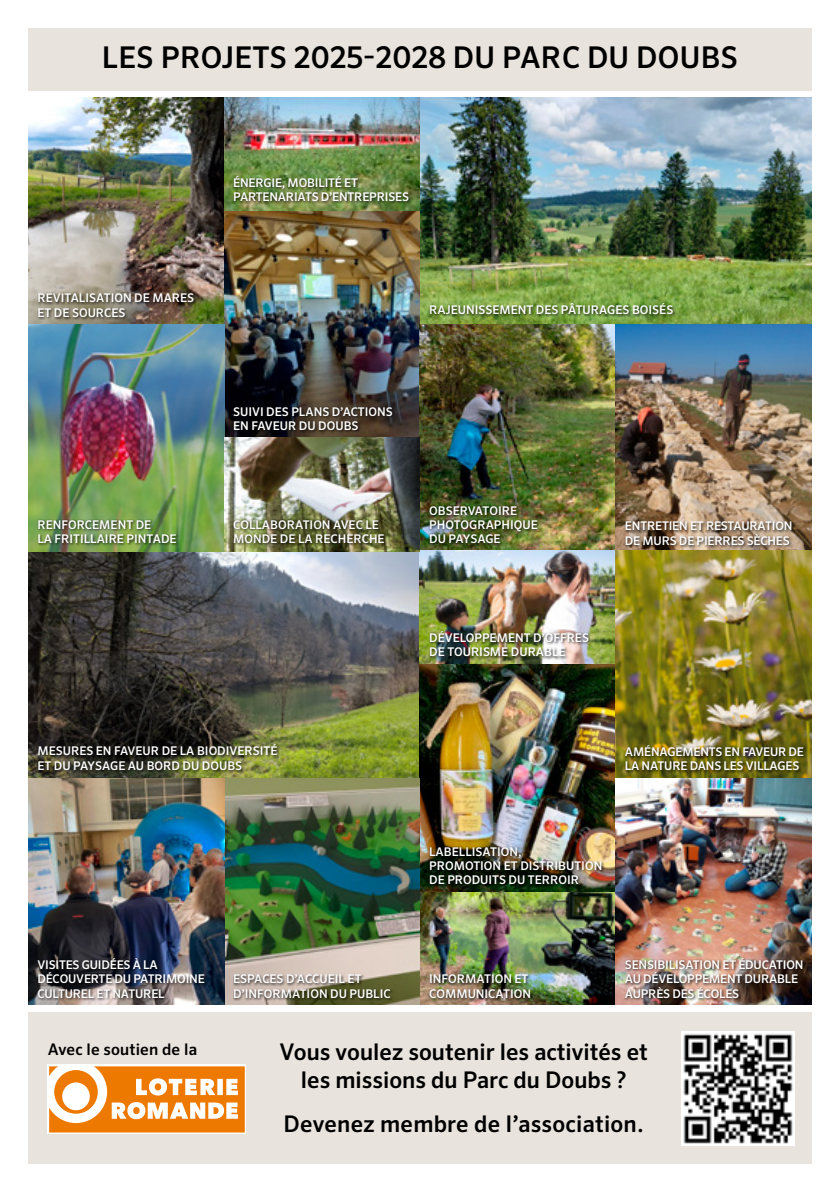
<style>
.page{position:relative;width:840px;height:1191px;background:#fff}
.page>*{position:absolute;margin:0;border:0;box-sizing:border-box;transform-origin:0 0}
.t1{font:500 30px "Sero OT";letter-spacing:.01em;color:#000}
.t2{font:500 23px/27.6px "Sero OT";color:#000;text-align:center}
.t3{font:500 16px "Sero OT";letter-spacing:.01em;color:#000}
.t4{font:500 12px/14.4px "Sero OT";color:#fff}
</style>
<div class="page">
<img style="left:419px;top:891px;width:196px;height:114px">
<img style="left:28px;top:98px;width:391px;height:680px">
<img style="left:419px;top:98px;width:392px;height:452px">
<img style="left:419px;top:550px;width:196px;height:341px">
<img style="left:28px;top:778px;width:391px;height:227px">
<img style="left:615px;top:777px;width:196px;height:228px">
<div style="left:28px;top:1012px;width:783px;height:152px;background:#e9e3dd"></div>
<div style="left:28px;top:28px;width:783px;height:63px;background:#e9e3dd"></div>
<img style="left:681px;top:1031px;width:113px;height:114px">
<div style="left:37px;top:292px;width:160px;height:28px;background:#000;opacity:.75"></div>
<div style="left:37px;top:743px;width:243px;height:30px;background:#000;opacity:.75"></div>
<div style="left:37px;top:519px;width:142px;height:27px;background:#000;opacity:.75"></div>
<div style="left:232px;top:406px;width:163px;height:27px;background:#000;opacity:.75"></div>
<div style="left:428px;top:505px;width:112px;height:42px;background:#000;opacity:.75"></div>
<div style="left:624px;top:521px;width:170px;height:27px;background:#000;opacity:.75"></div>
<img style="left:615px;top:550px;width:196px;height:227px">
<div style="left:623px;top:744px;width:183px;height:29px;background:#000;opacity:.75"></div>
<div style="left:428px;top:846px;width:176px;height:41px;background:#000;opacity:.75"></div>
<div style="left:428px;top:630px;width:163px;height:30px;background:#000;opacity:.75"></div>
<div style="left:232px;top:973px;width:161px;height:28px;background:#000;opacity:.75"></div>
<div style="left:623px;top:957px;width:182px;height:44px;background:#000;opacity:.75"></div>
<div style="left:36px;top:957px;width:172px;height:44px;background:#000;opacity:.75"></div>
<div style="left:428px;top:973px;width:105px;height:28px;background:#000;opacity:.75"></div>
<div style="left:232px;top:519px;width:155px;height:27px;background:#000;opacity:.75"></div>
<div style="left:428px;top:302px;width:247px;height:15px;background:#000;opacity:.75"></div>
<div style="left:232px;top:175px;width:180px;height:29px;background:#000;opacity:.75"></div>
<div style="left:48px;top:1064px;width:198px;height:70px;background:linear-gradient(to right,#f5b775,#f5b877)"></div>
<svg style="left:49px;top:1066px;width:196px;height:66px;background:#f3a758"></svg>
<h1 class="t1" style="left:102px;top:39px;width:637px">LES PROJETS 2025-2028 DU PARC DU DOUBS</h1>
<p class="t4" style="left:233px;top:175px;width:177px">ÉNERGIE, MOBILITÉ ET<br>PARTENARIATS D’ENTREPRISES</p>
<p class="t4" style="left:37px;top:291px;width:158px">REVITALISATION DE MARES<br>ET DE SOURCES</p>
<p class="t4" style="left:429px;top:303px;width:245px">RAJEUNISSEMENT DES PÂTURAGES BOISÉS</p>
<p class="t4" style="left:233px;top:404px;width:161px">SUIVI DES PLANS D’ACTIONS<br>EN FAVEUR DU DOUBS</p>
<p class="t4" style="left:37px;top:517px;width:141px">RENFORCEMENT DE<br>LA FRITILLAIRE PINTADE</p>
<p class="t4" style="left:233px;top:517px;width:153px">COLLABORATION AVEC LE<br>MONDE DE LA RECHERCHE</p>
<p class="t4" style="left:429px;top:503px;width:110px">OBSERVATOIRE<br>PHOTOGRAPHIQUE<br>DU PAYSAGE</p>
<p class="t4" style="left:624px;top:519px;width:169px">ENTRETIEN ET RESTAURATION<br>DE MURS DE PIERRES SÈCHES</p>
<p class="t4" style="left:429px;top:630px;width:161px">DÉVELOPPEMENT D’OFFRES<br>DE TOURISME DURABLE</p>
<p class="t4" style="left:37px;top:743px;width:241px">MESURES EN FAVEUR DE LA BIODIVERSITÉ<br>ET DU PAYSAGE AU BORD DU DOUBS</p>
<p class="t4" style="left:624px;top:744px;width:180px">AMÉNAGEMENTS EN FAVEUR DE<br>LA NATURE DANS LES VILLAGES</p>
<p class="t4" style="left:429px;top:844px;width:174px">LABELLISATION,<br>PROMOTION ET DISTRIBUTION<br>DE PRODUITS DU TERROIR</p>
<p class="t4" style="left:37px;top:957px;width:169px">VISITES GUIDÉES À LA<br>DÉCOUVERTE DU PATRIMOINE<br>CULTUREL ET NATUREL</p>
<p class="t4" style="left:233px;top:971px;width:159px">ESPACES D’ACCUEIL ET<br>D’INFORMATION DU PUBLIC</p>
<p class="t4" style="left:429px;top:971px;width:103px">INFORMATION ET<br>COMMUNICATION</p>
<p class="t4" style="left:624px;top:957px;width:180px">SENSIBILISATION ET ÉDUCATION<br>AU DÉVELOPPEMENT DURABLE<br>AUPRÈS DES ÉCOLES</p>
<h3 class="t3" style="left:48px;top:1039px;width:151px">Avec le soutien de la</h3>
<h2 class="t2" style="left:279px;top:1038px;width:369px">Vous voulez soutenir les activités et les missions du Parc du Doubs ?</h2>
<h2 class="t2" style="left:283px;top:1109px;width:361px">Devenez membre de l’association.</h2>
</div>
